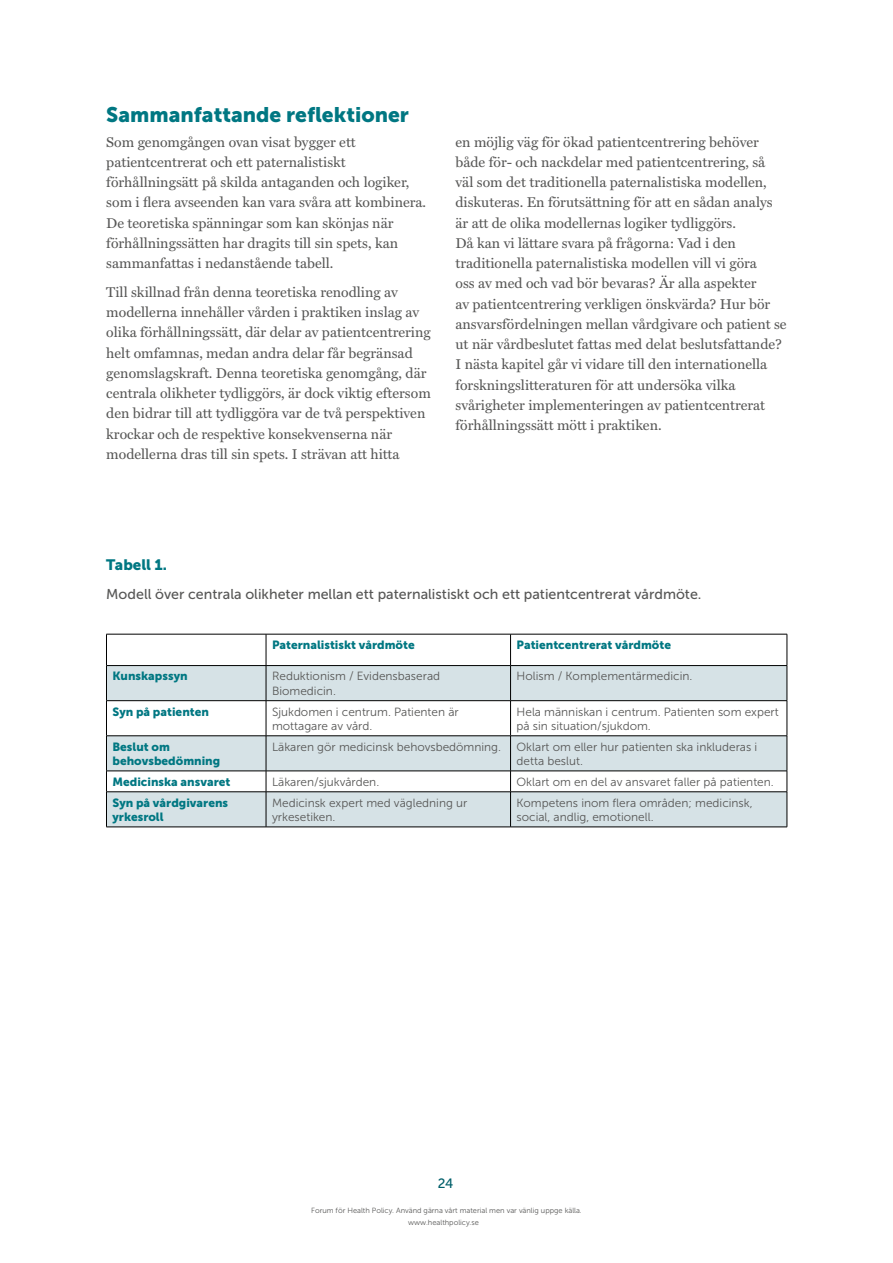
<style>
.page{position:relative;width:893px;height:1263px;background:#fff}
.page>*{position:absolute;margin:0;border:0;box-sizing:border-box;transform-origin:0 0}
.t1{font:21px "Museo Sans 900";color:#007782}
.t2{font:15px "Museo Sans 900";color:#007782}
.t3{font:14.25px/20.2px "Miller Text";color:#575756}
.t4{font:14.25px "Museo Sans 500";color:#575756}
.t5{font:13.5px "Museo Sans 500";color:#005f6a}
.t6{font:11.85px/14.2px "Museo Sans 300";color:#575756}
.t7{font:11.85px/14.2px "Museo Sans 900";color:#007782}
.t8{font:7.5px "Museo Sans 300";color:#575756}
</style>
<div class="page">
<svg style="left:107px;top:666px;width:680px;height:161px;fill:#d6e2e6"></svg>
<hr style="left:106px;top:634px;width:160px;height:1px;background:#000">
<hr style="left:106px;top:634px;width:1px;height:31px;background:#000">
<hr style="left:266px;top:634px;width:245px;height:1px;background:#000">
<hr style="left:266px;top:634px;width:1px;height:31px;background:#000">
<hr style="left:511px;top:634px;width:276px;height:1px;background:#000">
<hr style="left:510px;top:634px;width:1px;height:31px;background:#000">
<hr style="left:787px;top:634px;width:1px;height:31px;background:#000">
<hr style="left:106px;top:665px;width:160px;height:1px;background:#000">
<hr style="left:106px;top:666px;width:1px;height:34px;background:#000">
<hr style="left:266px;top:665px;width:245px;height:1px;background:#000">
<hr style="left:266px;top:666px;width:1px;height:34px;background:#000">
<hr style="left:511px;top:665px;width:276px;height:1px;background:#000">
<hr style="left:510px;top:666px;width:1px;height:34px;background:#000">
<hr style="left:787px;top:666px;width:1px;height:34px;background:#000">
<hr style="left:106px;top:700px;width:160px;height:1px;background:#000">
<hr style="left:106px;top:701px;width:1px;height:35px;background:#000">
<hr style="left:266px;top:700px;width:245px;height:1px;background:#000">
<hr style="left:266px;top:701px;width:1px;height:35px;background:#000">
<hr style="left:511px;top:700px;width:276px;height:1px;background:#000">
<hr style="left:510px;top:701px;width:1px;height:35px;background:#000">
<hr style="left:787px;top:701px;width:1px;height:35px;background:#000">
<hr style="left:106px;top:735px;width:160px;height:1px;background:#000">
<hr style="left:106px;top:736px;width:1px;height:35px;background:#000">
<hr style="left:266px;top:735px;width:245px;height:1px;background:#000">
<hr style="left:266px;top:736px;width:1px;height:35px;background:#000">
<hr style="left:511px;top:735px;width:276px;height:1px;background:#000">
<hr style="left:510px;top:736px;width:1px;height:35px;background:#000">
<hr style="left:787px;top:736px;width:1px;height:35px;background:#000">
<hr style="left:106px;top:771px;width:160px;height:1px;background:#000">
<svg style="left:106px;top:771px;width:1px;height:20px"></svg>
<hr style="left:266px;top:771px;width:245px;height:1px;background:#000">
<svg style="left:266px;top:771px;width:1px;height:20px"></svg>
<hr style="left:511px;top:771px;width:276px;height:1px;background:#000">
<svg style="left:510px;top:771px;width:1px;height:20px"></svg>
<svg style="left:787px;top:771px;width:1px;height:21px"></svg>
<hr style="left:106px;top:791px;width:160px;height:1px;background:#000">
<hr style="left:106px;top:792px;width:1px;height:35px;background:#000">
<hr style="left:266px;top:791px;width:245px;height:1px;background:#000">
<hr style="left:266px;top:792px;width:1px;height:35px;background:#000">
<hr style="left:511px;top:791px;width:276px;height:1px;background:#000">
<hr style="left:510px;top:792px;width:1px;height:35px;background:#000">
<hr style="left:787px;top:792px;width:1px;height:35px;background:#000">
<hr style="left:106px;top:827px;width:160px;height:1px;background:#000">
<hr style="left:266px;top:827px;width:245px;height:1px;background:#000">
<hr style="left:511px;top:827px;width:276px;height:1px;background:#000">
<h1 class="t1" style="left:106px;top:103px;width:304px">Sammanfattande reflektioner</h1>
<p class="t3" style="left:106px;top:131px;width:321px">Som genomgången ovan visat bygger ett patientcentrerat och ett paternalistiskt förhållningsätt på skilda antaganden och logiker, som i flera avseenden kan vara svåra att kombinera.<br>De teoretiska spänningar som kan skönjas när förhållningssätten har dragits till sin spets, kan sammanfattas i nedanstående tabell.</p>
<p class="t3" style="left:106px;top:282px;width:326px">Till skillnad från denna teoretiska renodling av modellerna innehåller vården i praktiken inslag av olika förhållningssätt, där delar av patientcentrering helt omfamnas, medan andra delar får begränsad genomslagskraft. Denna teoretiska genomgång, där centrala olikheter tydliggörs, är dock viktig eftersom den bidrar till att tydliggöra var de två perspektiven krockar och de respektive konsekvenserna när modellerna dras till sin spets. I strävan att hitta</p>
<p class="t3" style="left:455px;top:131px;width:333px">en möjlig väg för ökad patientcentrering behöver både för- och nackdelar med patientcentrering, så väl som det traditionella paternalistiska modellen, diskuteras. En förutsättning för att en sådan analys är att de olika modellernas logiker tydliggörs.<br>Då kan vi lättare svara på frågorna: Vad i den traditionella paternalistiska modellen vill vi göra<br>oss av med och vad bör bevaras? Är alla aspekter<br>av patientcentrering verkligen önskvärda? Hur bör ansvarsfördelningen mellan vårdgivare och patient se ut när vårdbeslutet fattas med delat beslutsfattande?<br>I nästa kapitel går vi vidare till den internationella forskningslitteraturen för att undersöka vilka svårigheter implementeringen av patientcentrerat förhållningssätt mött i praktiken.</p>
<p class="t2" style="left:106px;top:557px;width:62px">Tabell 1.</p>
<p class="t4" style="left:106px;top:586px;width:597px">Modell över centrala olikheter mellan ett paternalistiskt och ett patientcentrerat vårdmöte.</p>
<p class="t7" style="left:272px;top:638px;width:144px">Paternalistiskt vårdmöte</p>
<p class="t7" style="left:517px;top:638px;width:156px">Patientcentrerat vårdmöte</p>
<p class="t7" style="left:112px;top:669px;width:77px">Kunskapssyn</p>
<p class="t6" style="left:272px;top:669px;width:170px">Reduktionism / Evidensbaserad<br>Biomedicin.</p>
<p class="t6" style="left:517px;top:669px;width:177px">Holism / Komplementärmedicin.</p>
<p class="t7" style="left:112px;top:704px;width:98px">Syn på patienten</p>
<p class="t6" style="left:272px;top:704px;width:188px">Sjukdomen i centrum. Patienten är mottagare av vård.</p>
<p class="t6" style="left:517px;top:704px;width:264px">Hela människan i centrum. Patienten som expert på sin situation/sjukdom.</p>
<p class="t7" style="left:112px;top:739px;width:109px">Beslut om behovsbedömning</p>
<p class="t6" style="left:272px;top:739px;width:231px">Läkaren gör medicinsk behovsbedömning.</p>
<p class="t6" style="left:517px;top:739px;width:242px">Oklart om eller hur patienten ska inkluderas i detta beslut.</p>
<p class="t7" style="left:112px;top:774px;width:119px">Medicinska ansvaret</p>
<p class="t6" style="left:272px;top:775px;width:109px">Läkaren/sjukvården.</p>
<p class="t6" style="left:517px;top:775px;width:259px">Oklart om en del av ansvaret faller på patienten.</p>
<p class="t7" style="left:112px;top:795px;width:117px">Syn på vårdgivarens yrkesroll</p>
<p class="t6" style="left:272px;top:795px;width:197px">Medicinsk expert med vägledning ur yrkesetiken.</p>
<p class="t6" style="left:517px;top:795px;width:238px">Kompetens inom flera områden; medicinsk, social, andlig, emotionell.</p>
<p class="t5" style="left:438px;top:1176px;width:17px">24</p>
<p class="t8" style="left:311px;top:1207px;width:272px">Forum för Health Policy. Använd gärna vårt material men var vänlig uppge källa.</p>
<p class="t8" style="left:408px;top:1218px;width:72px">www.healthpolicy.se</p>
</div>
